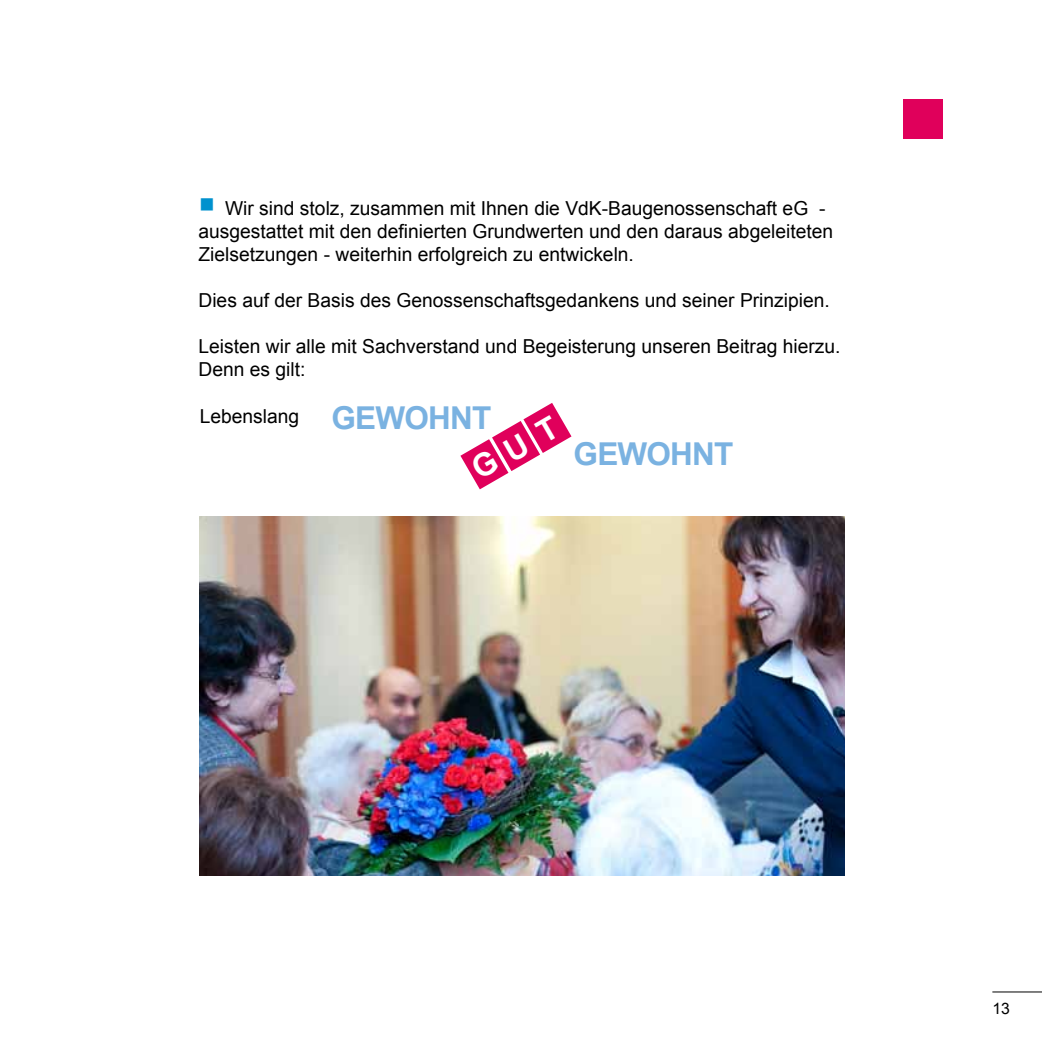
<style>
.page{position:relative;width:1042px;height:1042px;background:#fff}
.page>*{position:absolute;margin:0;border:0;box-sizing:border-box;transform-origin:0 0}
.t1{font:700 31.5px "Arial";letter-spacing:-.025em;color:#7ab2e1}
.t2{font:19.25px/23.1px "Arial";color:#000}
.t3{font:15.75px "Arial";color:#000}
.s1{font-family:"Minion Pro";font-size:42px;color:#0091ce}
</style>
<div class="page">
<hr style="left:992px;top:991px;width:50px;height:1px;background:#000">
<img style="left:200px;top:517px;width:645px;height:359px">
<div style="left:903px;top:99px;width:40px;height:40px;background:#e0005b"></div>
<svg style="left:460px;top:403px;width:111px;height:86px"></svg>
<p class="t2" style="left:198px;top:196px;width:636px"><span class="s1">■</span> Wir sind stolz, zusammen mit Ihnen die VdK-Baugenossenschaft eG - ausgestattet mit den definierten Grundwerten und den daraus abgeleiteten<br>Zielsetzungen - weiterhin erfolgreich zu entwickeln.</p>
<p class="t2" style="left:198px;top:289px;width:633px">Dies auf der Basis des Genossenschaftsgedankens und seiner Prinzipien.</p>
<p class="t2" style="left:198px;top:335px;width:643px">Leisten wir alle mit Sachverstand und Begeisterung unseren Beitrag hierzu.<br>Denn es gilt:</p>
<h1 class="t1" style="left:331px;top:397px;width:161px">GEWOHNT</h1>
<h1 class="t1" style="left:573px;top:432px;width:161px">GEWOHNT</h1>
<p class="t2" style="left:200px;top:404px;width:101px">Lebenslang</p>
<p class="t3" style="left:992px;top:998px;width:19px">13</p>
</div>
